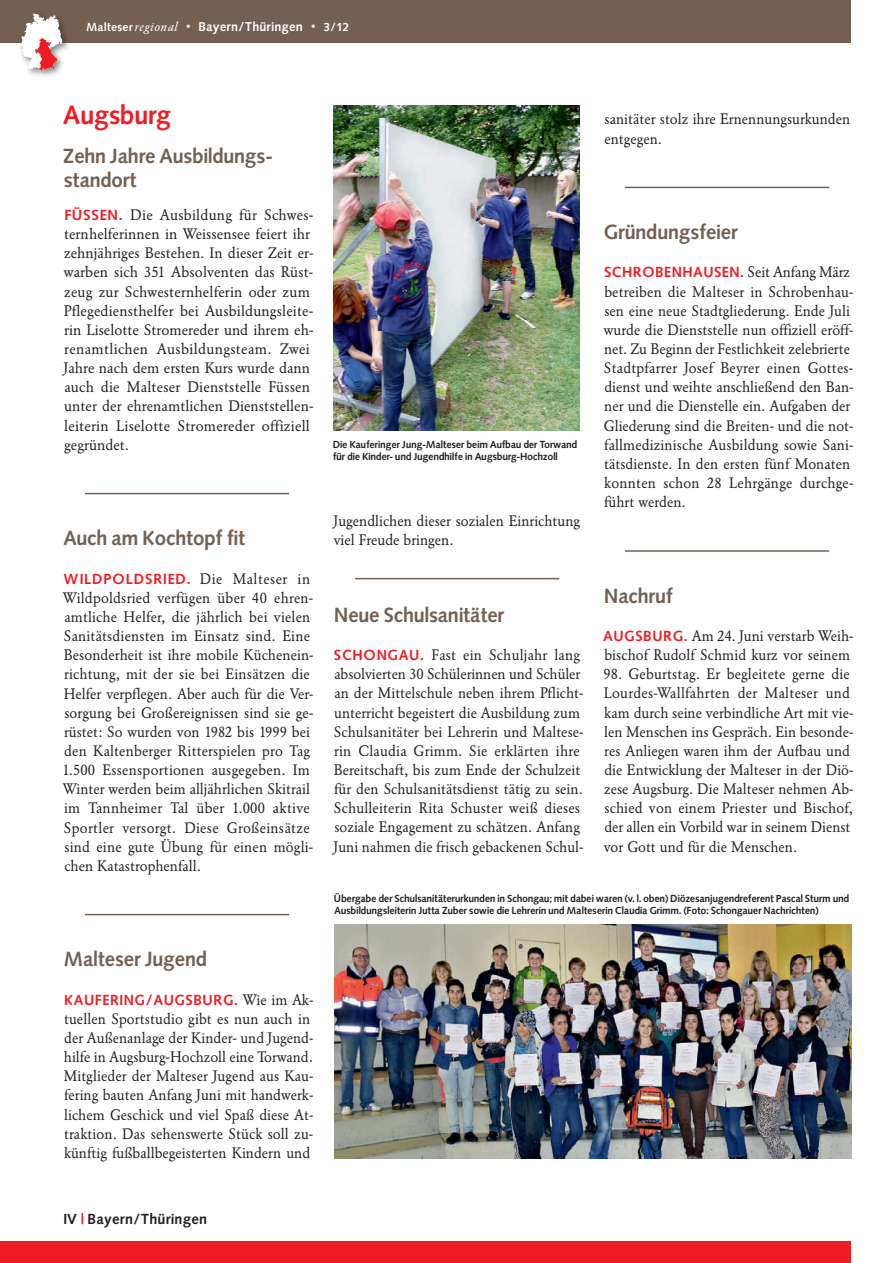
<style>
.page{position:relative;width:893px;height:1263px;background:#fff}
.page>*{position:absolute;margin:0;border:0;box-sizing:border-box;transform-origin:0 0}
.t1{font:27px "Malteser Syntax";color:#ee1d23}
.t2{font:21px/24px "Malteser Syntax";color:#746053}
.t3{font:15px/19.2px "Malteser Garamond Standard";color:#231f20}
.t4{font:15px "Malteser Syntax";letter-spacing:.05em;color:#ee1d23}
.t5{font:15px "Malteser Syntax";letter-spacing:.03em;color:#231f20}
.t6{font:13.05px "Malteser Syntax";letter-spacing:.03em;color:#fff}
.t7{font:10.5px/12px "Malteser Syntax";color:#231f20}
.s1{font-size:12px}
.s2{font-family:"Malteser Garamond Kursiv";font-size:12.9px}
.s3{font-family:"Malteser Garamond Standard";font-size:13.5px}
.s4{font-family:"Malteser Syntax";color:#ee1d23}
.s5{font-family:"Malteser Garamond Standard";color:#231f20}
.s6{color:#ee1d23}
</style>
<div class="page">
<div style="left:0;top:1242px;width:850px;height:21px;background:#ee1d23"></div>
<div style="left:0;top:0;width:850px;height:43px;background:#746053"></div>
<img style="left:20px;top:23px;width:49px;height:53px">
<svg style="left:21px;top:13px;width:41px;height:58px"></svg>
<hr style="left:85px;top:493px;width:204px;height:1px;background:#746053">
<hr style="left:85px;top:914px;width:204px;height:1px;background:#746053">
<hr style="left:355px;top:578px;width:204px;height:1px;background:#746053">
<hr style="left:625px;top:187px;width:204px;height:1px;background:#746053">
<hr style="left:625px;top:550px;width:204px;height:2px;background:#746053">
<img style="left:334px;top:105px;width:246px;height:325px">
<img style="left:334px;top:924px;width:517px;height:235px">
<p class="t6" style="left:86px;top:20px;width:264px"><span class="s1">Malteser</span><span class="s2">regional</span> <span class="s3">•</span> Bayern/Thüringen <span class="s3">•</span> <span class="s1">3/12</span></p>
<h1 class="t1" style="left:64px;top:100px;width:109px">Augsburg</h1>
<h2 class="t2" style="left:63px;top:145px;width:211px">Zehn Jahre Ausbildungs&shy;standort</h2>
<p class="t3" style="left:64px;top:205px;width:251px"><span class="s4">FÜSSEN.</span> Die Ausbildung für Schwes&shy;ternhelferinnen in Weissensee feiert ihr zehnjähriges Bestehen. In dieser Zeit er&shy;warben sich 351 Absolventen das Rüst&shy;zeug zur Schwesternhelferin oder zum Pflegediensthelfer bei Ausbildungsleite&shy;rin Liselotte Stromereder und ihrem eh&shy;renamtlichen Ausbildungsteam. Zwei Jahre nach dem ersten Kurs wurde dann auch die Malteser Dienststelle Füssen unter der ehrenamtlichen Dienststellen&shy;leiterin Liselotte Stromereder offiziell gegründet.</p>
<p class="t7" style="left:333px;top:439px;width:246px">Die Kauferinger Jung-Malteser beim Aufbau der Torwand für die Kinder- und Jugendhilfe in Augsburg-Hochzoll</p>
<h2 class="t2" style="left:64px;top:528px;width:183px">Auch am Kochtopf fit</h2>
<p class="t4" style="left:64px;top:570px;width:248px">WILDPOLDSRIED. <span class="s5">Die Malteser in</span></p>
<p class="t3" style="left:63px;top:588px;width:252px">Wildpoldsried verfügen über 40 ehren&shy;amtliche Helfer, die jährlich bei vielen Sanitätsdiensten im Einsatz sind. Eine Besonderheit ist ihre mobile Küchenein&shy;richtung, mit der sie bei Einsätzen die Helfer verpflegen. Aber auch für die Ver&shy;sorgung bei Großereignissen sind sie ge&shy;rüstet: So wurden von 1982 bis 1999 bei den Kaltenberger Ritterspielen pro Tag 1.500 Essensportionen ausgegeben. Im Winter werden beim alljährlichen Skitrail im Tannheimer Tal über 1.000 aktive Sportler versorgt. Diese Großeinsätze sind eine gute Übung für einen mögli&shy;chen Katastrophenfall.</p>
<p class="t3" style="left:334px;top:512px;width:248px">Jugendlichen dieser sozialen Einrichtung viel Freude bringen.</p>
<h2 class="t2" style="left:335px;top:604px;width:171px">Neue Schulsanitäter</h2>
<p class="t3" style="left:334px;top:646px;width:251px"><span class="s4">SCHONGAU.</span> Fast ein Schuljahr lang absolvierten 30 Schülerinnen und Schüler an der Mittelschule neben ihrem Pflicht&shy;unterricht begeistert die Ausbildung zum Schulsanitäter bei Lehrerin und Maltese&shy;rin Claudia Grimm. Sie erklärten ihre Bereitschaft, bis zum Ende der Schulzeit für den Schulsanitätsdienst tätig zu sein.<br>Schulleiterin Rita Schuster weiß dieses soziale Engagement zu schätzen. Anfang Juni nahmen die frisch gebackenen Schul-</p>
<p class="t3" style="left:604px;top:110px;width:247px">sanitäter stolz ihre Ernennungsurkunden entgegen.</p>
<h2 class="t2" style="left:604px;top:221px;width:135px">Gründungsfeier</h2>
<p class="t4" style="left:604px;top:264px;width:247px">SCHROBENHAUSEN. <span class="s5">Seit Anfang März</span></p>
<p class="t3" style="left:604px;top:282px;width:251px">betreiben die Malteser in Schrobenhau&shy;sen eine neue Stadtgliederung. Ende Juli wurde die Dienststelle nun offiziell eröff&shy;net. Zu Beginn der Festlichkeit zelebrierte Stadtpfarrer Josef Beyrer einen Gottes&shy;dienst und weihte anschließend den Ban&shy;ner und die Dienstelle ein. Aufgaben der Gliederung sind die Breiten- und die not&shy;fallmedizinische Ausbildung sowie Sani&shy;tätsdienste. In den ersten fünf Monaten konnten schon 28 Lehrgänge durchge&shy;führt werden.</p>
<h2 class="t2" style="left:605px;top:585px;width:70px">Nachruf</h2>
<p class="t3" style="left:604px;top:626px;width:251px"><span class="s4">AUGSBURG.</span> Am 24. Juni verstarb Weih&shy;bischof Rudolf Schmid kurz vor seinem</p>
<p class="t3" style="left:603px;top:665px;width:251px">98. Geburtstag. Er begleitete gerne die Lourdes-Wallfahrten der Malteser und kam durch seine verbindliche Art mit vie&shy;len Menschen ins Gespräch. Ein besonde&shy;res Anliegen waren ihm der Aufbau und die Entwicklung der Malteser in der Diö&shy;zese Augsburg. Die Malteser nehmen Ab&shy;schied von einem Priester und Bischof, der allen ein Vorbild war in seinem Dienst vor Gott und für die Menschen.</p>
<h2 class="t2" style="left:64px;top:948px;width:145px">Malteser Jugend</h2>
<p class="t4" style="left:65px;top:991px;width:250px">KAUFERING/AUGSBURG. <span class="s5">Wie im Ak-</span></p>
<p class="t3" style="left:64px;top:1009px;width:251px">tuellen Sportstudio gibt es nun auch in der Außenanlage der Kinder- und Jugend&shy;hilfe in Augsburg-Hochzoll eine Torwand.<br>Mitglieder der Malteser Jugend aus Kau&shy;fering bauten Anfang Juni mit handwerk&shy;lichem Geschick und viel Spaß diese At&shy;traktion. Das sehenswerte Stück soll zu&shy;künftig fußballbegeisterten Kindern und</p>
<p class="t5" style="left:64px;top:1210px;width:145px">IV <span class="s6">|</span> Bayern/Thüringen</p>
<p class="t7" style="left:334px;top:893px;width:516px">Übergabe der Schulsanitäterurkunden in Schongau; mit dabei waren (v. l. oben) Diözesanjugendreferent Pascal Sturm und<br>Ausbildungsleiterin Jutta Zuber sowie die Lehrerin und Malteserin Claudia Grimm. (Foto: Schongauer Nachrichten)</p>
</div>
